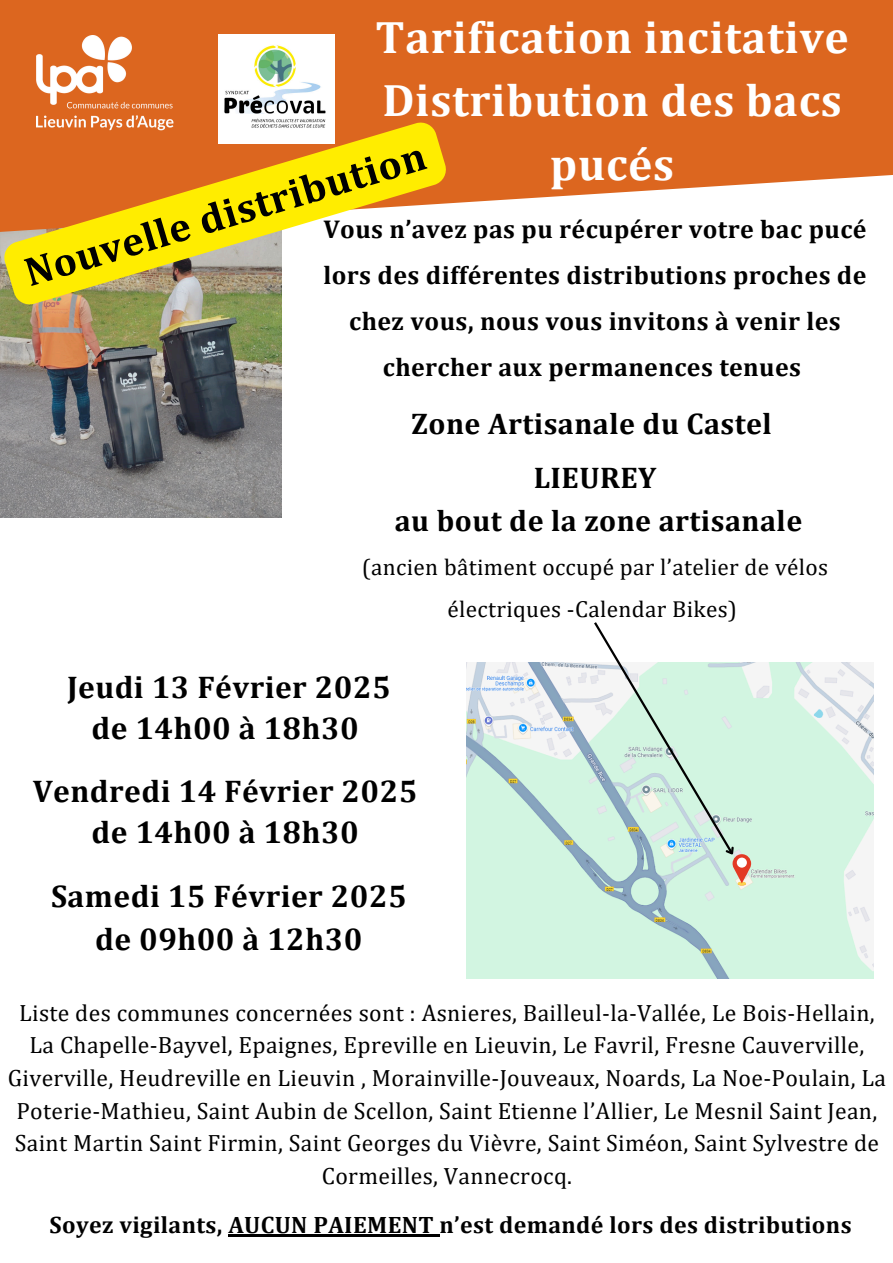
<style>
.page{position:relative;width:893px;height:1263px;background:#fff}
.page>*{position:absolute;margin:0;border:0;box-sizing:border-box;transform-origin:0 0}
.t1{font:700 45.75px/63.6px "Cambria";letter-spacing:.015em;color:#fff;text-align:center}
.t2{font:700 41.1px "Cambria";color:#000}
.t3{font:700 31.5px/40.5px "Cambria";letter-spacing:.015em;color:#000;text-align:center}
.t4{font:700 30px/53.4px "Cambria";letter-spacing:.015em;color:#000;text-align:center}
.t5{font:700 25.8px/46.1px "Cambria";letter-spacing:.015em;color:#000;text-align:center}
.t6{font:700 23.85px "Cambria";letter-spacing:.015em;color:#000}
.t7{font:23.62px/32.6px "Cambria";letter-spacing:.015em;color:#000;text-align:center}
.t8{font:23.25px/41.6px "Cambria";letter-spacing:.015em;color:#000;text-align:center}
</style>
<div class="page">
<img style="left:0;top:308px;width:282px;height:209px">
<div style="left:0;top:0;width:893px;height:204px;background:#dc661f"></div>
<img style="left:37px;top:35px;width:140px;height:84px">
<img style="left:218px;top:35px;width:116px;height:84px">
<img style="left:466px;top:662px;width:407px;height:316px">
<svg style="left:592px;top:622px;width:159px;height:264px"></svg>
<div style="left:737px;top:857px;width:10px;height:11px;background:#fff;border-radius:50%"></div>
<hr style="left:228px;top:1234px;width:211px;height:3px;background:#000">
<svg style="left:0;top:119px;width:450px;height:189px"></svg>
<p class="t1" style="left:375px;top:4px;width:475px">Tarification incitative<br>Distribution des bacs pucés</p>
<p class="t2" style="left:19px;top:251px;width:417px;rotate:-17deg">Nouvelle distribution</p>
<p class="t5" style="left:323px;top:206px;width:544px">Vous n’avez pas pu récupérer votre bac pucé lors des différentes distributions proches de chez vous, nous vous invitons à venir les chercher aux permanences tenues</p>
<h4 class="t4" style="left:411px;top:396px;width:362px">Zone Artisanale du Castel<br>LIEUREY</h4>
<h1 class="t4" style="left:395px;top:493px;width:409px">au bout de la zone artisanale</h1>
<h2 class="t8" style="left:362px;top:546px;width:468px">(ancien bâtiment occupé par l’atelier de vélos électriques -Calendar Bikes)</h2>
<h3 class="t3" style="left:67px;top:667px;width:325px">Jeudi 13 Février 2025 de 14h00 à 18h30</h3>
<p class="t3" style="left:33px;top:770px;width:386px;line-height:41.1px">Vendredi 14 Février 2025 de 14h00 à 18h30</p>
<p class="t3" style="left:51px;top:874px;width:357px;line-height:43.3px">Samedi 15 Février 2025 de 09h00 à 12h30</p>
<p class="t7" style="left:8px;top:996px;width:880px">Liste des communes concernées sont : Asnieres, Bailleul-la-Vallée, Le Bois-Hellain, La Chapelle-Bayvel, Epaignes, Epreville en Lieuvin, Le Favril, Fresne Cauverville, Giverville, Heudreville en Lieuvin , Morainville-Jouveaux, Noards, La Noe-Poulain, La Poterie-Mathieu, Saint Aubin de Scellon, Saint Etienne l’Allier, Le Mesnil Saint Jean, Saint Martin Saint Firmin, Saint Georges du Vièvre, Saint Siméon, Saint Sylvestre de Cormeilles, Vannecrocq.</p>
<p class="t6" style="left:49px;top:1210px;width:803px">Soyez vigilants, AUCUN PAIEMENT n’est demandé lors des distributions</p>
</div>
